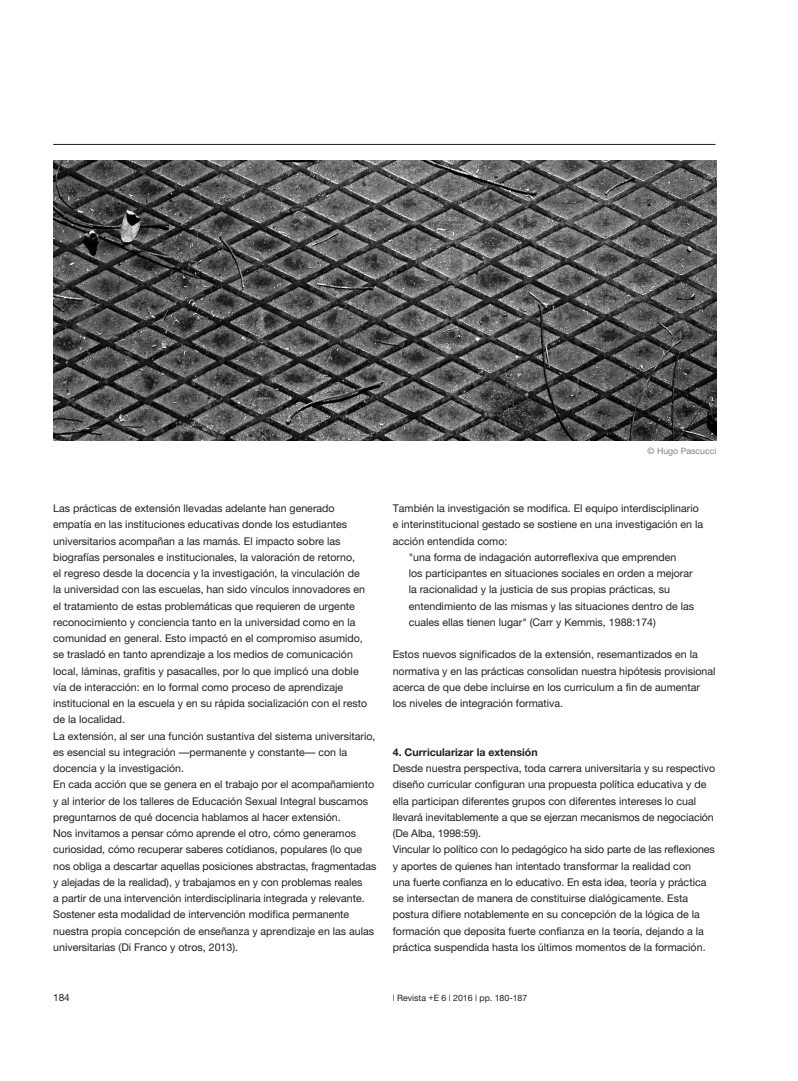
<style>
.page{position:relative;width:798px;height:1081px;background:#fff}
.page>*{position:absolute;margin:0;border:0;box-sizing:border-box;transform-origin:0 0}
.Cuerpo__E{font:10.62px/16.2px "Helvetica Neue";color:#231f20}
.Citas__E{font:10.62px/16.2px "Helvetica Neue";color:#231f20}
.Subtitulo__E{font:700 10.62px "Helvetica Neue";color:#231f20}
.t1{font:10px "Helvetica Neue";color:#231f20}
.t2{font:8.75px "Helvetica Neue";color:#231f20}
.Notas__E{font:8.75px "Helvetica Neue";color:#808285}
</style>
<div class="page">
<hr style="left:53px;top:144px;width:662px;height:1px;background:#231f20">
<img style="left:53px;top:161px;width:663px;height:279px">
<p class="Notas__E" style="left:647px;top:445px;width:70px">© Hugo Pascucci</p>
<p class="Cuerpo__E" style="left:53px;top:500px;width:315px">Las prácticas de extensión llevadas adelante han generado empatía en las instituciones educativas donde los estudiantes universitarios acompañan a las mamás. El impacto sobre las biografías personales e institucionales, la valoración de retorno,<br>el regreso desde la docencia y la investigación, la vinculación de la universidad con las escuelas, han sido vínculos innovadores en el tratamiento de estas problemáticas que requieren de urgente reconocimiento y conciencia tanto en la universidad como en la comunidad en general. Esto impactó en el compromiso asumido, se trasladó en tanto aprendizaje a los medios de comunicación local, láminas, grafitis y pasacalles, por lo que implicó una doble vía de interacción: en lo formal como proceso de aprendizaje institucional en la escuela y en su rápida socialización con el resto de la localidad.</p>
<p class="Cuerpo__E" style="left:53px;top:728px;width:323px">La extensión, al ser una función sustantiva del sistema universitario, es esencial su integración —permanente y constante— con la docencia y la investigación.</p>
<p class="Cuerpo__E" style="left:53px;top:776px;width:324px">En cada acción que se genera en el trabajo por el acompañamiento y al interior de los talleres de Educación Sexual Integral buscamos preguntarnos de qué docencia hablamos al hacer extensión.<br>Nos invitamos a pensar cómo aprende el otro, cómo generamos curiosidad, cómo recuperar saberes cotidianos, populares (lo que nos obliga a descartar aquellas posiciones abstractas, fragmentadas y alejadas de la realidad), y trabajamos en y con problemas reales<br>a partir de una intervención interdisciplinaria integrada y relevante.<br>Sostener esta modalidad de intervención modifica permanente nuestra propia concepción de enseñanza y aprendizaje en las aulas universitarias (Di Franco y otros, 2013).</p>
<p class="Cuerpo__E" style="left:392px;top:500px;width:312px">También la investigación se modifica. El equipo interdisciplinario e interinstitucional gestado se sostiene en una investigación en la acción entendida como:</p>
<p class="Citas__E" style="left:408px;top:549px;width:287px">"una forma de indagación autorreflexiva que emprenden<br>los participantes en situaciones sociales en orden a mejorar la racionalidad y la justicia de sus propias prácticas, su entendimiento de las mismas y las situaciones dentro de las cuales ellas tienen lugar" (Carr y Kemmis, 1988:174)</p>
<p class="Cuerpo__E" style="left:392px;top:646px;width:324px">Estos nuevos significados de la extensión, resemantizados en la normativa y en las prácticas consolidan nuestra hipótesis provisional acerca de que debe incluirse en los curriculum a fin de aumentar los niveles de integración formativa.</p>
<p class="Subtitulo__E" style="left:392px;top:745px;width:146px">4. Curricularizar la extensión</p>
<p class="Cuerpo__E" style="left:392px;top:760px;width:324px">Desde nuestra perspectiva, toda carrera universitaria y su respectivo diseño curricular configuran una propuesta política educativa y de ella participan diferentes grupos con diferentes intereses lo cual llevará inevitablemente a que se ejerzan mecanismos de negociación (De Alba, 1998:59).</p>
<p class="Cuerpo__E" style="left:392px;top:841px;width:323px">Vincular lo político con lo pedagógico ha sido parte de las reflexiones y aportes de quienes han intentado transformar la realidad con<br>una fuerte confianza en lo educativo. En esta idea, teoría y práctica se intersectan de manera de constituirse dialógicamente. Esta postura difiere notablemente en su concepción de la lógica de la formación que deposita fuerte confianza en la teoría, dejando a la práctica suspendida hasta los últimos momentos de la formación.</p>
<p class="t1" style="left:53px;top:991px;width:18px">184</p>
<p class="t2" style="left:392px;top:992px;width:136px">| Revista +E 6 | 2016 | pp. 180-187</p>
</div>
